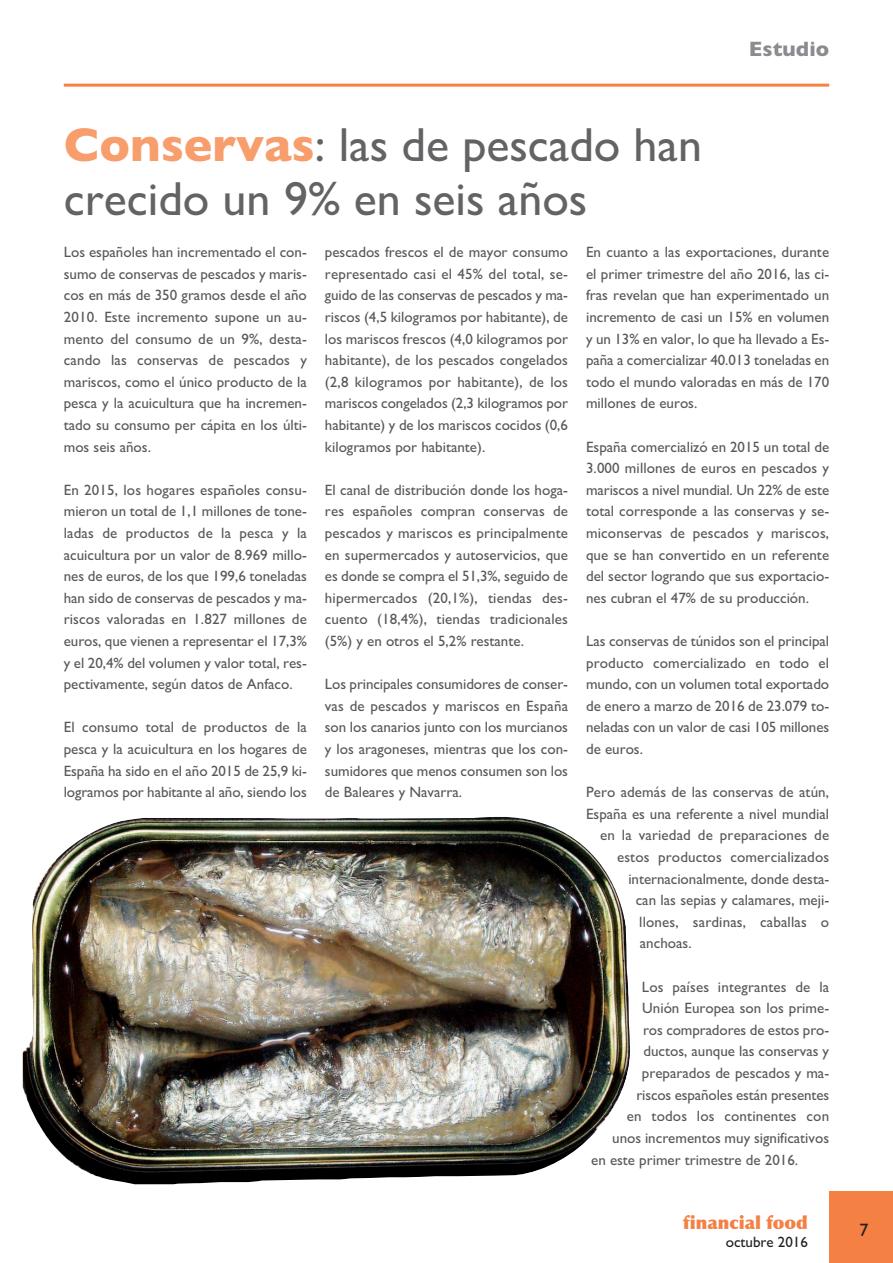
<style>
.page{position:relative;width:893px;height:1263px;background:#fff}
.page>*{position:absolute;margin:0;border:0;box-sizing:border-box;transform-origin:0 0}
.t1{font:48px/54px "Gill Sans";color:#636366}
.t2{font:700 21px "Gill Sans";color:#8a8c8f}
.t3{font:900 18px "Optima";color:#f48044}
.t4{font:18px "Gill Sans";color:#231f20}
.t5{font:15px/21.6px "Gill Sans";color:#57585a;text-align:justify}
.t6{font:15px "Gill Sans";color:#231f20}
.s1{font-weight:700;color:#f89d6c}
</style>
<div class="page">
<hr style="left:64px;top:84px;width:765px;height:3px;background:#f48044">
<div style="left:829px;top:1191px;width:64px;height:72px;background:#f48044"></div>
<img style="left:23px;top:817px;width:607px;height:367px">
<h1 class="t1" style="left:64px;top:117px;width:640px"><span class="s1">Conservas</span>: las de pescado han crecido un 9% en seis años</h1>
<h2 class="t2" style="left:749px;top:36px;width:82px">Estudio</h2>
<p class="t5" style="left:64px;top:241px;width:245px">Los españoles han incrementado el con&shy;sumo de conservas de pescados y maris&shy;cos en más de 350 gramos desde el año 2010. Este incremento supone un au&shy;mento del consumo de un 9%, desta&shy;cando las conservas de pescados y mariscos, como el único producto de la pesca y la acuicultura que ha incremen&shy;tado su consumo per cápita en los últi&shy;mos seis años.</p>
<p class="t5" style="left:64px;top:479px;width:245px">En 2015, los hogares españoles consu&shy;mieron un total de 1,1 millones de tone&shy;ladas de productos de la pesca y la acuicultura por un valor de 8.969 millo&shy;nes de euros, de los que 199,6 toneladas han sido de conservas de pescados y ma&shy;riscos valoradas en 1.827 millones de euros, que vienen a representar el 17,3% y el 20,4% del volumen y valor total, res&shy;pectivamente, según datos de Anfaco.</p>
<p class="t5" style="left:64px;top:716px;width:245px">El consumo total de productos de la pesca y la acuicultura en los hogares de España ha sido en el año 2015 de 25,9 ki&shy;logramos por habitante al año, siendo los</p>
<p class="t5" style="left:325px;top:241px;width:245px">pescados frescos el de mayor consumo representado casi el 45% del total, se&shy;guido de las conservas de pescados y ma&shy;riscos (4,5 kilogramos por habitante), de los mariscos frescos (4,0 kilogramos por habitante), de los pescados congelados (2,8 kilogramos por habitante), de los mariscos congelados (2,3 kilogramos por habitante) y de los mariscos cocidos (0,6 kilogramos por habitante).</p>
<p class="t5" style="left:325px;top:479px;width:245px">El canal de distribución donde los hoga&shy;res españoles compran conservas de pescados y mariscos es principalmente en supermercados y autoservicios, que es donde se compra el 51,3%, seguido de hipermercados (20,1%), tiendas des&shy;cuento (18,4%), tiendas tradicionales (5%) y en otros el 5,2% restante.</p>
<p class="t5" style="left:325px;top:673px;width:245px">Los principales consumidores de conser&shy;vas de pescados y mariscos en España son los canarios junto con los murcianos y los aragoneses, mientras que los con&shy;sumidores que menos consumen son los de Baleares y Navarra.</p>
<p class="t5" style="left:586px;top:241px;width:245px">En cuanto a las exportaciones, durante el primer trimestre del año 2016, las ci&shy;fras revelan que han experimentado un incremento de casi un 15% en volumen y un 13% en valor, lo que ha llevado a Es&shy;paña a comercializar 40.013 toneladas en todo el mundo valoradas en más de 170 millones de euros.</p>
<p class="t5" style="left:586px;top:436px;width:245px">España comercializó en 2015 un total de 3.000 millones de euros en pescados y mariscos a nivel mundial. Un 22% de este total corresponde a las conservas y se&shy;miconservas de pescados y mariscos, que se han convertido en un referente del sector logrando que sus exportacio&shy;nes cubran el 47% de su producción.</p>
<p class="t5" style="left:586px;top:630px;width:245px">Las conservas de túnidos son el principal producto comercializado en todo el mundo, con un volumen total exportado de enero a marzo de 2016 de 23.079 to&shy;neladas con un valor de casi 105 millones de euros.</p>
<p class="t5" style="left:586px;top:781px;width:245px">Pero además de las conservas de atún,</p>
<p class="t5" style="left:586px;top:803px;width:245px">España es una referente a nivel mundial</p>
<p class="t5" style="left:600px;top:824px;width:231px">en la variedad de preparaciones de</p>
<p class="t5" style="left:617px;top:846px;width:214px">estos productos comercializados</p>
<p class="t5" style="left:628px;top:868px;width:202px">internacionalmente, donde desta-</p>
<p class="t5" style="left:636px;top:889px;width:195px">can las sepias y calamares, meji-</p>
<p class="t5" style="left:639px;top:911px;width:191px">llones, sardinas, caballas o</p>
<p class="t5" style="left:640px;top:932px;width:53px">anchoas.</p>
<p class="t5" style="left:642px;top:976px;width:189px">Los países integrantes de la</p>
<p class="t5" style="left:642px;top:997px;width:188px">Unión Europea son los prime-</p>
<p class="t5" style="left:643px;top:1019px;width:188px">ros compradores de estos pro-</p>
<p class="t5" style="left:643px;top:1040px;width:187px">ductos, aunque las conservas y</p>
<p class="t5" style="left:642px;top:1062px;width:189px">preparados de pescados y ma-</p>
<p class="t5" style="left:636px;top:1084px;width:194px">riscos españoles están presentes</p>
<p class="t5" style="left:627px;top:1105px;width:204px">en todos los continentes con</p>
<p class="t5" style="left:612px;top:1127px;width:219px">unos incrementos muy significativos</p>
<p class="t5" style="left:591px;top:1148px;width:209px">en este primer trimestre de 2016.</p>
<p class="t3" style="left:683px;top:1211px;width:126px">financial food</p>
<p class="t6" style="left:726px;top:1233px;width:84px">octubre 2016</p>
<p class="t4" style="left:859px;top:1219px;width:10px">7</p>
</div>
